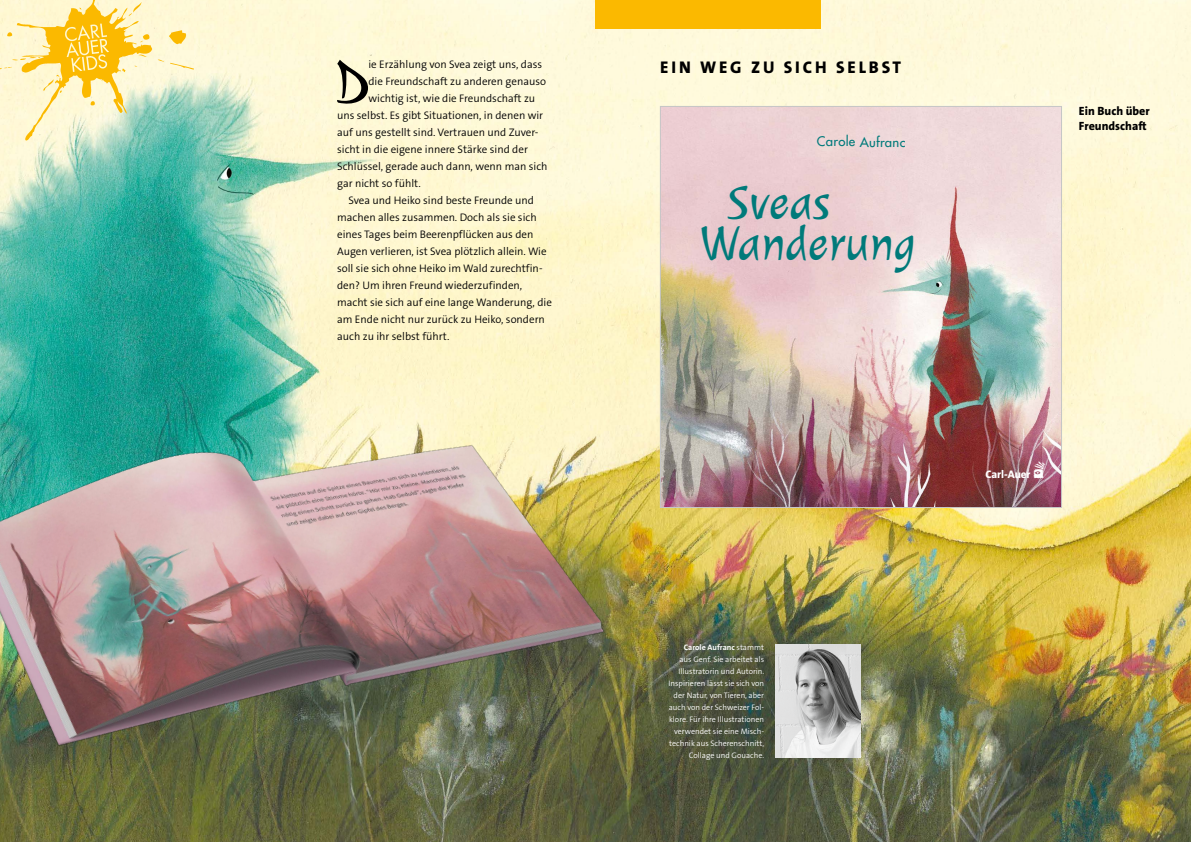
<style>
.page{position:relative;width:1191px;height:842px;background:#fff}
.page>*{position:absolute;margin:0;border:0;box-sizing:border-box;transform-origin:0 0}
.t1{font:61.9px "Julee";color:#000}
.t2{font:48.7px/40.6px "Julee";color:#007a7a}
.t3{font:800 17px "The Sans Os F";letter-spacing:.17em;color:#000}
.t4{font:13px "Futura";letter-spacing:.015em;color:#007a7a}
.t5{font:800 12px/15px "The Sans Os F";color:#000}
.t6{font:800 11.1px "The Sans Os F";letter-spacing:-.01em;color:#fff}
.t7{font:300 11px "The Sans Os F";color:#000}
.t8{font:300 8px/12px "The Sans Os F";color:#fff;text-align:right}
.s1{font-weight:700}
.s2{font-family:"Carl Auer Logo";font-weight:400;font-size:22.1px}
</style>
<div class="page">
<img style="left:0;top:0;width:1191px;height:842px">
<img style="left:662px;top:108px;width:397px;height:398px">
<img style="left:0;top:0;width:193px;height:144px">
<img style="left:0;top:255px;width:702px;height:587px">
<div style="left:595px;top:0;width:225px;height:28px;background:#fbb900"></div>
<img style="left:776px;top:644px;width:85px;height:113px">
<h1 class="t1" style="left:335px;top:47px;width:35px">D</h1>
<p class="t7" style="left:368px;top:57px;width:175px">ie Erzählung von Svea zeigt uns, dass</p>
<p class="t7" style="left:368px;top:74px;width:179px">die Freundschaft zu anderen genauso</p>
<p class="t7" style="left:368px;top:91px;width:168px">wichtig ist, wie die Freundschaft zu</p>
<p class="t7" style="left:337px;top:108px;width:207px">uns selbst. Es gibt Situationen, in denen wir</p>
<p class="t7" style="left:337px;top:125px;width:203px">auf uns gestellt sind. Vertrauen und Zuver-</p>
<p class="t7" style="left:337px;top:142px;width:192px">sicht in die eigene innere Stärke sind der</p>
<p class="t7" style="left:337px;top:159px;width:212px">Schlüssel, gerade auch dann, wenn man sich</p>
<p class="t7" style="left:337px;top:176px;width:85px">gar nicht so fühlt.</p>
<p class="t7" style="left:348px;top:193px;width:187px">Svea und Heiko sind beste Freunde und</p>
<p class="t7" style="left:337px;top:210px;width:201px">machen alles zusammen. Doch als sie sich</p>
<p class="t7" style="left:337px;top:227px;width:198px">eines Tages beim Beerenpflücken aus den</p>
<p class="t7" style="left:337px;top:244px;width:211px">Augen verlieren, ist Svea plötzlich allein. Wie</p>
<p class="t7" style="left:337px;top:261px;width:207px">soll sie sich ohne Heiko im Wald zurechtfin-</p>
<p class="t7" style="left:337px;top:278px;width:186px">den? Um ihren Freund wiederzufinden,</p>
<p class="t7" style="left:337px;top:295px;width:216px">macht sie sich auf eine lange Wanderung, die</p>
<p class="t7" style="left:337px;top:312px;width:209px">am Ende nicht nur zurück zu Heiko, sondern</p>
<p class="t7" style="left:337px;top:329px;width:114px">auch zu ihr selbst führt.</p>
<h3 class="t3" style="left:660px;top:57px;width:242px">EIN WEG ZU SICH SELBST</h3>
<p class="t4" style="left:817px;top:133px;width:90px">Carole Aufranc</p>
<h2 class="t2" style="left:700px;top:183px;width:216px;text-indent:27px">Sveas<br>Wanderung</h2>
<p class="t5" style="left:1079px;top:104px;width:72px">Ein Buch über<br>Freundschaft</p>
<p class="t8" style="left:668px;top:641px;width:97px"><span class="s1">Carole Aufranc</span> stammt<br>aus Genf. Sie arbeitet als<br>Illustratorin und Autorin.<br>Inspirieren lässt sie sich von der Natur, von Tieren, aber auch von der Schweizer Fol&shy;klore. Für ihre Illustrationen verwendet sie eine Misch&shy;technik aus Scherenschnitt,<br>Collage und Gouache.</p>
<p class="t6" style="left:985px;top:467px;width:60px">Carl-Auer <span class="s2">A</span></p>
</div>
